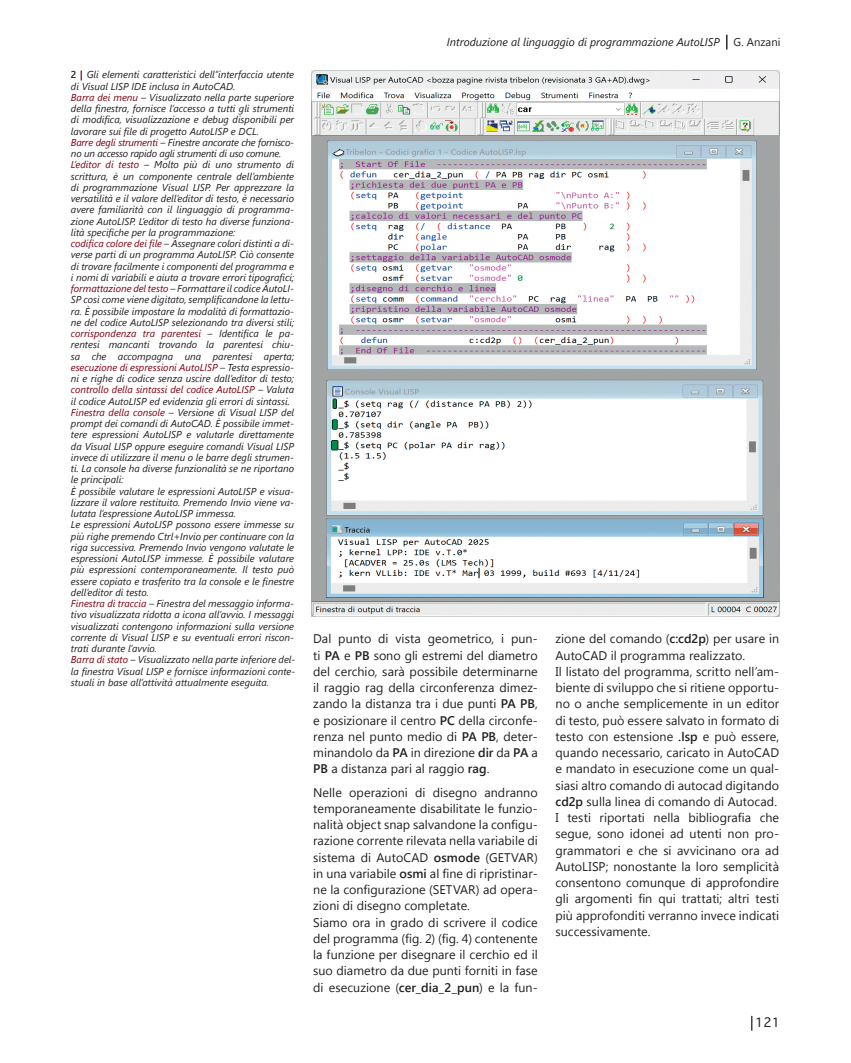
<style>
.page{position:relative;width:851px;height:1063px;background:#fff}
.page>*{position:absolute;margin:0;border:0;box-sizing:border-box;transform-origin:0 0}
.t1{font:12.5px/16.2px "Segoe UI";letter-spacing:.005em;color:#231f20}
.t2{font:12.5px "Sathu";color:#231f20}
.t3{font:italic 11.25px "Segoe UI";color:#231f20}
.t4{font:italic 10px/11.2px "Segoe UI";color:#231f20}
.s1{font-weight:600;font-style:normal}
.s2{font-weight:700;font-style:normal;color:#7e0412}
.s3{color:#7e0412}
.s4{font-style:normal}
.s5{font-weight:600}
</style>
<div class="page">
<svg style="left:726px;top:35px;width:1px;height:15px"></svg>
<svg style="left:751px;top:1016px;width:1px;height:15px"></svg>
<img style="left:312px;top:71px;width:467px;height:546px">
<p class="t4" style="left:71px;top:69px;width:226px"><span class="s1">2</span> <span class="s2">|</span> Gli elementi caratteristici dell’’interfaccia utente di Visual LISP IDE inclusa in AutoCAD.<br><span class="s3">Barra dei menu</span> – Visualizzato nella parte superiore della finestra, fornisce l’accesso a tutti gli strumenti di modifica, visualizzazione e debug disponibili per lavorare sui file di progetto AutoLISP e DCL.<br><span class="s3">Barre degli strumenti</span> – Finestre ancorate che fornisco&shy;no un accesso rapido agli strumenti di uso comune.<br><span class="s3">L’editor di testo</span> – Molto più di uno strumento di scrittura, è un componente centrale dell’ambiente di programmazione Visual LISP. Per apprezzare la versatilità e il valore dell’editor di testo, è necessario avere familiarità con il linguaggio di programma&shy;zione AutoLISP. L’editor di testo ha diverse funziona&shy;lità specifiche per la programmazione:<br><span class="s3">codifica colore dei file</span> – Assegnare colori distinti a di&shy;verse parti di un programma AutoLISP. Ciò consente di trovare facilmente i componenti del programma e i nomi di variabili e aiuta a trovare errori tipografici; <span class="s3">formattazione del testo</span> – Formattare il codice AutoLI-SP così come viene digitato, semplificandone la lettu&shy;ra. È possibile impostare la modalità di formattazio&shy;ne del codice AutoLISP selezionando tra diversi stili; <span class="s3">corrispondenza tra parentesi</span> – Identifica le pa&shy;rentesi mancanti trovando la parentesi chiu&shy;sa che accompagna una parentesi aperta; <span class="s3">esecuzione di espressioni AutoLISP</span> – Testa espressio&shy;ni e righe di codice senza uscire dall’editor di testo; <span class="s3">controllo della sintassi del codice AutoLISP</span> – Valuta il codice AutoLISP ed evidenzia gli errori di sintassi.<br><span class="s3">Finestra della console</span> – Versione di Visual LISP del prompt dei comandi di AutoCAD. È possibile immet&shy;tere espressioni AutoLISP e valutarle direttamente da Visual LISP oppure eseguire comandi Visual LISP invece di utilizzare il menu o le barre degli strumen&shy;ti. La console ha diverse funzionalità se ne riportano le principali:<br>È possibile valutare le espressioni AutoLISP e visua&shy;lizzare il valore restituito. Premendo Invio viene va&shy;lutata l’espressione AutoLISP immessa.<br>Le espressioni AutoLISP possono essere immesse su più righe premendo Ctrl+Invio per continuare con la riga successiva. Premendo Invio vengono valutate le espressioni AutoLISP immesse. È possibile valutare più espressioni contemporaneamente. Il testo può essere copiato e trasferito tra la console e le finestre dell’editor di testo.<br><span class="s3">Finestra di traccia</span> – Finestra del messaggio informa&shy;tivo visualizzata ridotta a icona all’avvio. I messaggi visualizzati contengono informazioni sulla versione corrente di Visual LISP e su eventuali errori riscon&shy;trati durante l’avvio.<br><span class="s3">Barra di stato</span> – Visualizzato nella parte inferiore del&shy;la finestra Visual LISP e fornisce informazioni conte&shy;stuali in base all’attività attualmente eseguita.</p>
<p class="t3" style="left:446px;top:34px;width:335px">Introduzione al linguaggio di programmazione AutoLISP <span class="s4">G. Anzani</span></p>
<p class="t1" style="left:313px;top:630px;width:226px;text-align:justify">Dal punto di vista geometrico, i pun&shy;ti <span class="s5">PA</span> e <span class="s5">PB</span> sono gli estremi del diametro del cerchio, sarà possibile determinarne il raggio rag della circonferenza dimez&shy;zando la distanza tra i due punti <span class="s5">PA PB</span>, e posizionare il centro <span class="s5">PC</span> della circonfe&shy;renza nel punto medio di <span class="s5">PA PB</span>, deter&shy;minandolo da <span class="s5">PA</span> in direzione <span class="s5">dir</span> da <span class="s5">PA</span> a <span class="s5">PB</span> a distanza pari al raggio <span class="s5">rag</span>.</p>
<p class="t1" style="left:313px;top:783px;width:226px">Nelle operazioni di disegno andranno temporaneamente disabilitate le funzio&shy;nalità object snap salvandone la configu&shy;razione corrente rilevata nella variabile di sistema di AutoCAD <span class="s5">osmode</span> (GETVAR) in una variabile <span class="s5">osmi</span> al fine di ripristinar&shy;ne la configurazione (SETVAR) ad opera&shy;zioni di disegno completate.<br>Siamo ora in grado di scrivere il codice del programma (fig. 2) (fig. 4) contenente la funzione per disegnare il cerchio ed il suo diametro da due punti forniti in fase di esecuzione (<span class="s5">cer_dia_2_pun</span>) e la fun-</p>
<p class="t1" style="left:555px;top:630px;width:225px">zione del comando (<span class="s5">c:cd2p</span>) per usare in AutoCAD il programma realizzato.<br>Il listato del programma, scritto nell’am&shy;biente di sviluppo che si ritiene opportu&shy;no o anche semplicemente in un editor di testo, può essere salvato in formato di testo con estensione <span class="s5">.lsp</span> e può essere, quando necessario, caricato in AutoCAD e mandato in esecuzione come un qual&shy;siasi altro comando di autocad digitando <span class="s5">cd2p</span> sulla linea di comando di Autocad.<br>I testi riportati nella bibliografia che segue, sono idonei ad utenti non pro&shy;grammatori e che si avvicinano ora ad AutoLISP; nonostante la loro semplicità consentono comunque di approfondire gli argomenti fin qui trattati; altri testi più approfonditi verranno invece indicati successivamente.</p>
<p class="t2" style="left:755px;top:1016px;width:26px">121</p>
</div>
